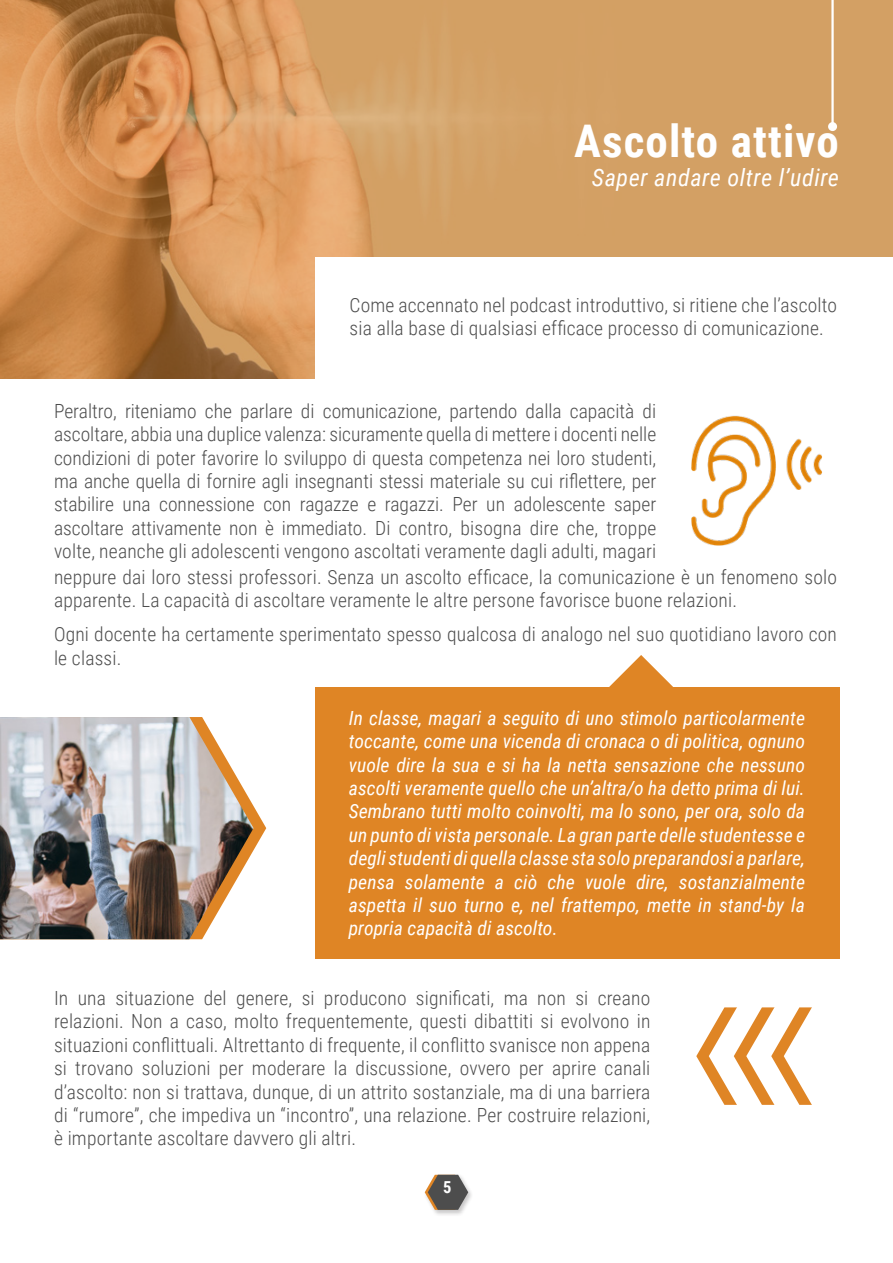
<style>
.page{position:relative;width:893px;height:1263px;background:#fff}
.page>*{position:absolute;margin:0;border:0;box-sizing:border-box;transform-origin:0 0}
.t1{font:700 45px "Roboto Condensed";letter-spacing:.025em;color:#fff}
.t2{font:italic 24px "Roboto Condensed";letter-spacing:.025em;color:#fff}
.t3{font:300 19.5px/23.4px "Roboto Condensed";letter-spacing:.01em;color:#4d4d4d}
.t4{font:italic 19.5px/23.4px "Roboto Condensed";letter-spacing:.005em;color:#fff;text-align:justify}
.t5{font:700 16.5px "Roboto Condensed";color:#fff}
</style>
<div class="page">
<div style="left:423px;top:1173px;width:51px;height:43px;background:#231f20;opacity:.25"></div>
<svg style="left:425px;top:1175px;width:43px;height:35px;background:#7c756e"></svg>
<svg style="left:254px;top:807px;width:12px;height:43px"></svg>
<img style="left:0;top:717px;width:254px;height:222px">
<svg style="left:0;top:0;width:893px;height:378px;background:#d0985d"></svg>
<hr style="left:831px;top:0;width:3px;height:127px;background:#fff">
<div style="left:828px;top:122px;width:9px;height:9px;background:#fff;border-radius:50%"></div>
<div style="left:316px;top:257px;width:577px;height:148px;background:#fff"></div>
<svg style="left:607px;top:655px;width:68px;height:33px"></svg>
<div style="left:315px;top:688px;width:524px;height:271px;background:#df8525"></div>
<svg style="left:696px;top:1007px;width:116px;height:98px"></svg>
<img style="left:691px;top:415px;width:131px;height:131px">
<p class="t1" style="left:574px;top:109px;width:266px">Ascolto attivo</p>
<p class="t2" style="left:592px;top:160px;width:248px">Saper andare oltre l’udire</p>
<p class="t3" style="left:350px;top:292px;width:489px">Come accennato nel podcast introduttivo, si ritiene che l’ascolto sia alla base di qualsiasi efficace processo di comunicazione.</p>
<p class="t3" style="left:54px;top:398px;width:604px;text-align:justify">Peraltro, riteniamo che parlare di comunicazione, partendo dalla capacità di ascoltare, abbia una duplice valenza: sicuramente quella di mettere i docenti nelle condizioni di poter favorire lo sviluppo di questa competenza nei loro studenti, ma anche quella di fornire agli insegnanti stessi materiale su cui riflettere, per stabilire una connessione con ragazze e ragazzi. Per un adolescente saper ascoltare attivamente non è immediato. Di contro, bisogna dire che, troppe volte, neanche gli adolescenti vengono ascoltati veramente dagli adulti, magari</p>
<p class="t3" style="left:54px;top:564px;width:784px">neppure dai loro stessi professori. Senza un ascolto efficace, la comunicazione è un fenomeno solo apparente. La capacità di ascoltare veramente le altre persone favorisce buone relazioni.</p>
<p class="t3" style="left:54px;top:622px;width:784px">Ogni docente ha certamente sperimentato spesso qualcosa di analogo nel suo quotidiano lavoro con le classi.</p>
<p class="t4" style="left:349px;top:705px;width:458px">In classe, magari a seguito di uno stimolo particolarmente toccante, come una vicenda di cronaca o di politica, ognuno vuole dire la sua e si ha la netta sensazione che nessuno ascolti veramente quello che un’altra/o ha detto prima di lui.<br>Sembrano tutti molto coinvolti, ma lo sono, per ora, solo da un punto di vista personale. La gran parte delle studentesse e degli studenti di quella classe sta solo preparandosi a parlare, pensa solamente a ciò che vuole dire, sostanzialmente aspetta il suo turno e, nel frattempo, mette in stand-by la propria capacità di ascolto.</p>
<p class="t3" style="left:54px;top:985px;width:598px;text-align:justify">In una situazione del genere, si producono significati, ma non si creano relazioni. Non a caso, molto frequentemente, questi dibattiti si evolvono in situazioni conflittuali. Altrettanto di frequente, il conflitto svanisce non appena si trovano soluzioni per moderare la discussione, ovvero per aprire canali d’ascolto: non si trattava, dunque, di un attrito sostanziale, ma di una barriera di “rumore”, che impediva un “incontro”, una relazione. Per costruire relazioni, è importante ascoltare davvero gli altri.</p>
<p class="t5" style="left:443px;top:1176px;width:10px">5</p>
</div>
